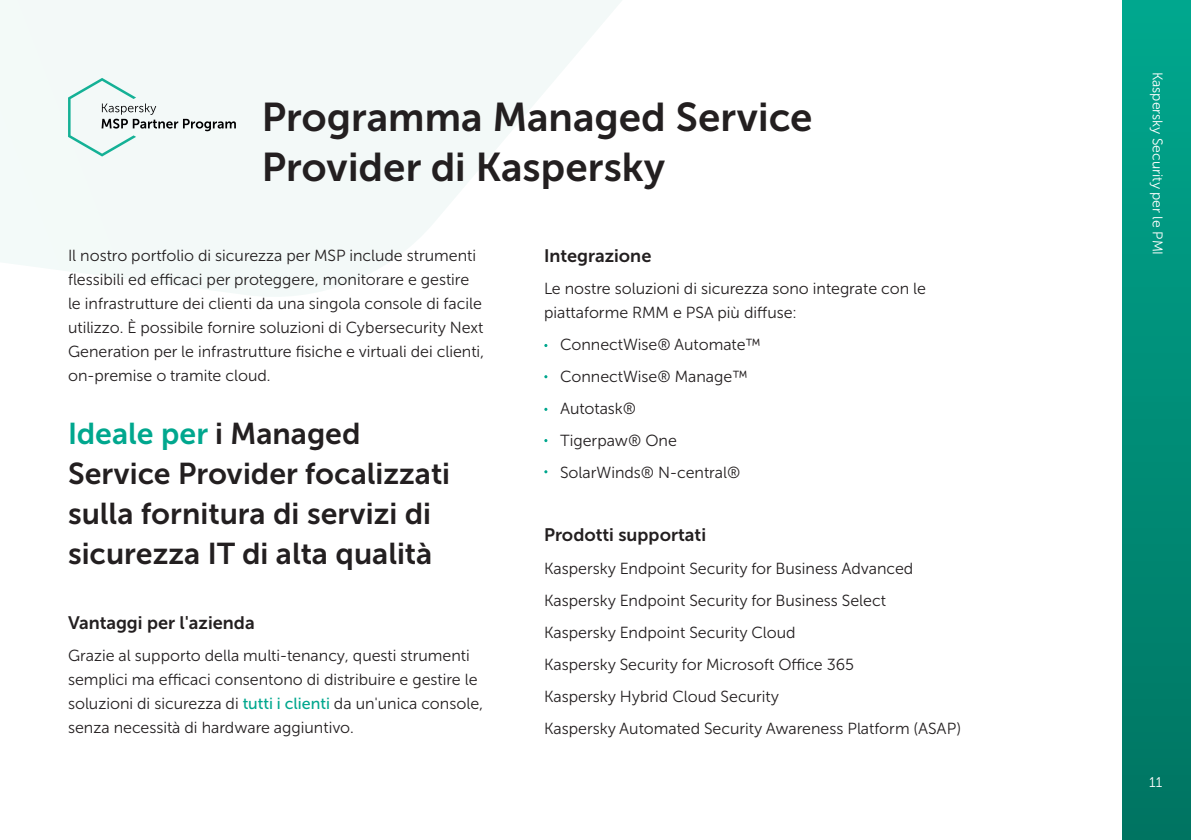
<style>
.page{position:relative;width:1191px;height:840px;background:#fff}
.page>*{position:absolute;margin:0;border:0;box-sizing:border-box;transform-origin:0 0}
.t1{font:40px/50px "Museo Sans Cyrl 700";color:#231f20}
.t2{font:30px/40px "Museo Sans Cyrl 700";color:#231f20}
.t3{font:18px "Museo Sans Cyrl 700";color:#231f20}
.t4{font:16px/24px "Museo Sans Cyrl 300";color:#231f20}
.t5{font:14px "Museo Sans Cyrl 300";color:#fff}
.s1{color:#00a78e}
.s2{font-family:"Museo Sans Cyrl 500";color:#00a78e}
</style>
<div class="page">
<div style="left:1123px;top:0;width:68px;height:839px;background:linear-gradient(to bottom,#00a78e,#007461)"></div>
<svg style="left:0;top:0;width:622px;height:297px"></svg>
<svg style="left:68px;top:78px;width:168px;height:78px"></svg>
<h1 class="t1" style="left:262px;top:92px;width:552px">Programma Managed Service<br>Provider di Kaspersky</h1>
<p class="t4" style="left:68px;top:243px;width:418px">Il nostro portfolio di sicurezza per MSP include strumenti flessibili ed efficaci per proteggere, monitorare e gestire le infrastrutture dei clienti da una singola console di facile utilizzo. È possibile fornire soluzioni di Cybersecurity Next Generation per le infrastrutture fisiche e virtuali dei clienti, on-premise o tramite cloud.</p>
<h2 class="t2" style="left:68px;top:414px;width:383px"><span class="s1">Ideale per</span> i Managed<br>Service Provider focalizzati sulla fornitura di servizi di sicurezza IT di alta qualità</h2>
<p class="t3" style="left:68px;top:612px;width:188px">Vantaggi per l'azienda</p>
<p class="t4" style="left:68px;top:643px;width:417px">Grazie al supporto della multi-tenancy, questi strumenti semplici ma efficaci consentono di distribuire e gestire le soluzioni di sicurezza di <span class="s2">tutti i clienti</span> da un'unica console, senza necessità di hardware aggiuntivo.</p>
<p class="t3" style="left:544px;top:245px;width:109px">Integrazione</p>
<p class="t4" style="left:544px;top:276px;width:383px">Le nostre soluzioni di sicurezza sono integrate con le piattaforme RMM e PSA più diffuse:</p>
<p class="t4" style="left:560px;top:328px;width:202px;line-height:32px">ConnectWise® Automate™<br>ConnectWise® Manage™<br>Autotask®<br>Tigerpaw® One<br>SolarWinds® N-central®</p>
<p class="t3" style="left:544px;top:525px;width:163px">Prodotti supportati</p>
<p class="t4" style="left:544px;top:552px;width:418px;line-height:32px">Kaspersky Endpoint Security for Business Advanced Kaspersky Endpoint Security for Business Select Kaspersky Endpoint Security Cloud<br>Kaspersky Security for Microsoft Office 365<br>Kaspersky Hybrid Cloud Security<br>Kaspersky Automated Security Awareness Platform (ASAP)</p>
<p class="t5" style="left:1165px;top:72px;width:185px;rotate:90deg">Kaspersky Security per le PMI</p>
<p class="t5" style="left:1149px;top:774px;width:15px">11</p>
</div>
